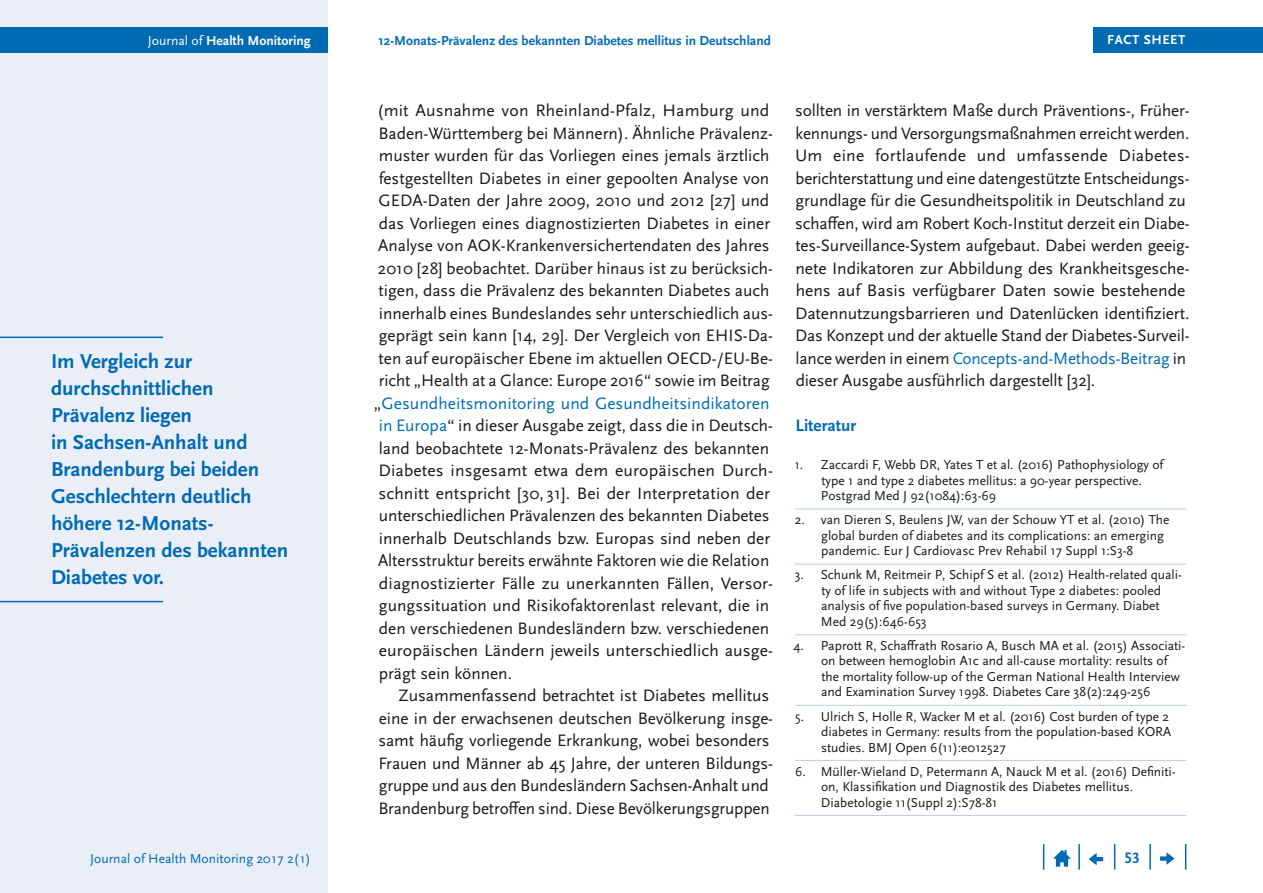
<style>
.page{position:relative;width:1263px;height:893px;background:#fff}
.page>*{position:absolute;margin:0;border:0;box-sizing:border-box;transform-origin:0 0}
.t1{font:700 21px/27px "Scala Sans Pro";color:#006bb3}
.Copy_Einzug{font:17.25px/22.5px "Scala Sans Pro";color:#1a171c}
.t2{font:700 17.25px "Scala Sans Pro";color:#006bb3}
.t3{font:700 15.75px "Scala Sans Pro";color:#006bb3}
.t4{font:700 13.65px "Scala Sans Pro";color:#006bb3}
.t5{font:13.65px "Scala Sans Pro";color:#006bb3}
.t6{font:700 13.65px "Scala Sans Pro";color:#fff}
.Literaturverzeichnis{font:13.5px/15.6px "Scala Sans Pro";color:#1a171c}
.t7{font:700 13.5px "Scala Sans Pro";letter-spacing:.04em;color:#fff}
.s1{font-weight:400}
.s2{color:#006bb3}
</style>
<div class="page">
<div style="left:0;top:0;width:327px;height:893px;background:#eaeef7"></div>
<div style="left:0;top:28px;width:327px;height:25px;background:#006bb3"></div>
<svg style="left:1185px;top:844px;width:1px;height:26px"></svg>
<hr style="left:1149px;top:844px;width:2px;height:26px;background:#006bb3">
<svg style="left:1114px;top:844px;width:1px;height:26px"></svg>
<hr style="left:1078px;top:844px;width:2px;height:26px;background:#006bb3">
<svg style="left:1043px;top:844px;width:1px;height:26px"></svg>
<svg style="left:1053px;top:850px;width:18px;height:17px"></svg>
<svg style="left:1089px;top:853px;width:14px;height:12px"></svg>
<svg style="left:1160px;top:852px;width:14px;height:13px"></svg>
<div style="left:1093px;top:28px;width:170px;height:25px;background:#006bb3"></div>
<hr style="left:795px;top:509px;width:391px;height:1px;background:#bdcee8">
<hr style="left:795px;top:564px;width:391px;height:1px;background:#bdcee8">
<hr style="left:795px;top:634px;width:391px;height:1px;background:#bdcee8">
<hr style="left:795px;top:705px;width:391px;height:1px;background:#bdcee8">
<hr style="left:795px;top:760px;width:391px;height:1px;background:#bdcee8">
<hr style="left:795px;top:815px;width:391px;height:1px;background:#bdcee8">
<hr style="left:0;top:337px;width:163px;height:1px;background:#006bb3">
<hr style="left:0;top:601px;width:163px;height:1px;background:#006bb3">
<p class="t6" style="left:148px;top:33px;width:164px"><span class="s1">Journal of</span> Health Monitoring</p>
<p class="t4" style="left:378px;top:33px;width:394px">12-Monats-Prävalenz des bekannten Diabetes mellitus in Deutschland</p>
<p class="t7" style="left:1107px;top:32px;width:80px">FACT SHEET</p>
<p class="t1" style="left:51px;top:348px;width:239px">Im Vergleich zur durchschnittlichen<br>Prävalenz liegen<br>in Sachsen-Anhalt und<br>Brandenburg bei beiden<br>Geschlechtern deutlich höhere 12-Monats-<br>Prävalenzen des bekannten<br>Diabetes vor.</p>
<p class="Copy_Einzug" style="left:374px;top:99px;width:401px">(mit Ausnahme von Rheinland-Pfalz, Hamburg und Baden-Württemberg bei Männern). Ähnliche Prävalenz&shy;muster wurden für das Vorliegen eines jemals ärztlich festgestellten Diabetes in einer gepoolten Analyse von GEDA-Daten der Jahre 2009, 2010 und 2012 [27] und das Vorliegen eines diagnostizierten Diabetes in einer Analyse von AOK-Krankenversichertendaten des Jahres 2010 [28] beobachtet. Darüber hinaus ist zu berücksich&shy;tigen, dass die Prävalenz des bekannten Diabetes auch innerhalb eines Bundeslandes sehr unterschiedlich aus&shy;geprägt sein kann [14, 29]. Der Vergleich von EHIS-Da&shy;ten auf europäischer Ebene im aktuellen OECD-/EU-Be&shy;richt „Health at a Glance: Europe 2016“ sowie im Beitrag „<span class="s2">Gesundheitsmonitoring und Gesundheitsindikatoren in Europa</span>“ in dieser Ausgabe zeigt, dass die in Deutsch&shy;land beobachtete 12-Monats-Prävalenz des bekannten Diabetes insgesamt etwa dem europäischen Durch&shy;schnitt entspricht [30, 31]. Bei der Interpretation der unterschiedlichen Prävalenzen des bekannten Diabetes innerhalb Deutschlands bzw. Europas sind neben der Altersstruktur bereits erwähnte Faktoren wie die Relation diagnostizierter Fälle zu unerkannten Fällen, Versor&shy;gungssituation und Risikofaktorenlast relevant, die in den verschiedenen Bundesländern bzw. verschiedenen europäischen Ländern jeweils unterschiedlich ausge&shy;prägt sein können.</p>
<p class="Copy_Einzug" style="left:378px;top:684px;width:396px;text-indent:20px">Zusammenfassend betrachtet ist Diabetes mellitus eine in der erwachsenen deutschen Bevölkerung insge&shy;samt häufig vorliegende Erkrankung, wobei besonders Frauen und Männer ab 45 Jahre, der unteren Bildungs&shy;gruppe und aus den Bundesländern Sachsen-Anhalt und Brandenburg betroffen sind. Diese Bevölkerungsgruppen</p>
<p class="Copy_Einzug" style="left:795px;top:99px;width:396px">sollten in verstärktem Maße durch Präventions-, Früher&shy;kennungs- und Versorgungsmaßnahmen erreicht werden.<br>Um eine fortlaufende und umfassende Diabetes&shy;berichterstattung und eine datengestützte Entscheidungs&shy;grundlage für die Gesundheitspolitik in Deutschland zu schaffen, wird am Robert Koch-Institut derzeit ein Diabe&shy;tes-Surveillance-System aufgebaut. Dabei werden geeig&shy;nete Indikatoren zur Abbildung des Krankheitsgesche&shy;hens auf Basis verfügbarer Daten sowie bestehende Datennutzungsbarrieren und Datenlücken identifiziert.<br>Das Konzept und der aktuelle Stand der Diabetes-Surveil&shy;lance werden in einem <span class="s2">Concepts-and-Methods-Beitrag</span> in dieser Ausgabe ausführlich dargestellt [32].</p>
<h1 class="t2" style="left:795px;top:415px;width:62px">Literatur</h1>
<p class="Literaturverzeichnis" style="left:821px;top:457px;width:344px;text-indent:-26px">1. Zaccardi F, Webb DR, Yates T et al. (2016) Pathophysiology of type 1 and type 2 diabetes mellitus: a 90-year perspective.<br>Postgrad Med J 92(1084):63-69</p>
<p class="Literaturverzeichnis" style="left:821px;top:512px;width:350px;text-indent:-26px">2. van Dieren S, Beulens JW, van der Schouw YT et al. (2010) The global burden of diabetes and its complications: an emerging pandemic. Eur J Cardiovasc Prev Rehabil 17 Suppl 1:S3-8</p>
<p class="Literaturverzeichnis" style="left:821px;top:567px;width:362px;text-indent:-26px">3. Schunk M, Reitmeir P, Schipf S et al. (2012) Health-related quali&shy;ty of life in subjects with and without Type 2 diabetes: pooled analysis of five population-based surveys in Germany. Diabet Med 29(5):646-653</p>
<p class="Literaturverzeichnis" style="left:821px;top:638px;width:366px;text-indent:-28px">4. Paprott R, Schaffrath Rosario A, Busch MA et al. (2015) Associati&shy;on between hemoglobin A1c and all-cause mortality: results of the mortality follow-up of the German National Health Interview and Examination Survey 1998. Diabetes Care 38(2):249-256</p>
<p class="Literaturverzeichnis" style="left:821px;top:708px;width:352px;text-indent:-26px">5. Ulrich S, Holle R, Wacker M et al. (2016) Cost burden of type 2 diabetes in Germany: results from the population-based KORA studies. BMJ Open 6(11):e012527</p>
<p class="Literaturverzeichnis" style="left:821px;top:763px;width:356px;text-indent:-26px">6. Müller-Wieland D, Petermann A, Nauck M et al. (2016) Definiti&shy;on, Klassifikation und Diagnostik des Diabetes mellitus.<br>Diabetologie 11(Suppl 2):S78-81</p>
<p class="t5" style="left:90px;top:850px;width:222px">Journal of Health Monitoring 2017 2(1)</p>
<p class="t3" style="left:1124px;top:849px;width:17px">53</p>
</div>
